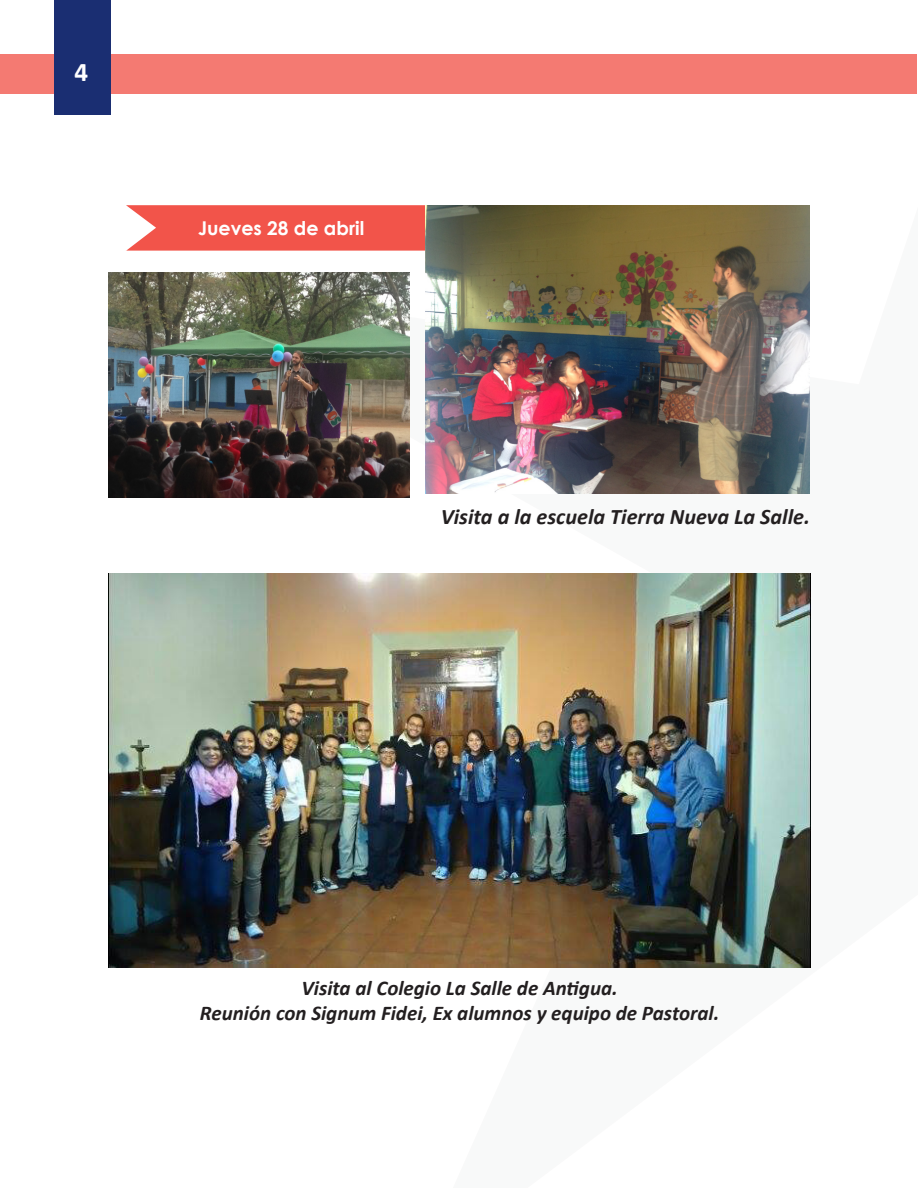
<style>
.page{position:relative;width:918px;height:1188px;background:#fff}
.page>*{position:absolute;margin:0;border:0;box-sizing:border-box;transform-origin:0 0}
.t1{font:700 27px "Calibri";color:#fff}
.t2{font:italic 700 22.2px "Calibri";color:#231f20}
.t3{font:italic 700 21px "Calibri";color:#231f20}
.t4{font:700 19.05px "Century Gothic";color:#fff}
</style>
<div class="page">
<div style="left:1px;top:54px;width:916px;height:40px;background:#f47a72"></div>
<div style="left:54px;top:0;width:57px;height:115px;background:#1a2e72"></div>
<svg style="left:126px;top:205px;width:299px;height:46px;background:#f25e55"></svg>
<img style="left:425px;top:205px;width:385px;height:289px">
<img style="left:109px;top:272px;width:300px;height:226px">
<img style="left:108px;top:574px;width:703px;height:394px">
<p class="t1" style="left:75px;top:55px;width:15px">4</p>
<p class="t4" style="left:198px;top:214px;width:168px">Jueves 28 de abril</p>
<p class="t2" style="left:441px;top:503px;width:371px">Visita a la escuela Tierra Nueva La Salle.</p>
<p class="t3" style="left:302px;top:975px;width:318px">Visita al Colegio La Salle de Antigua.</p>
<p class="t3" style="left:200px;top:1000px;width:521px">Reunión con Signum Fidei, Ex alumnos y equipo de Pastoral.</p>
</div>
